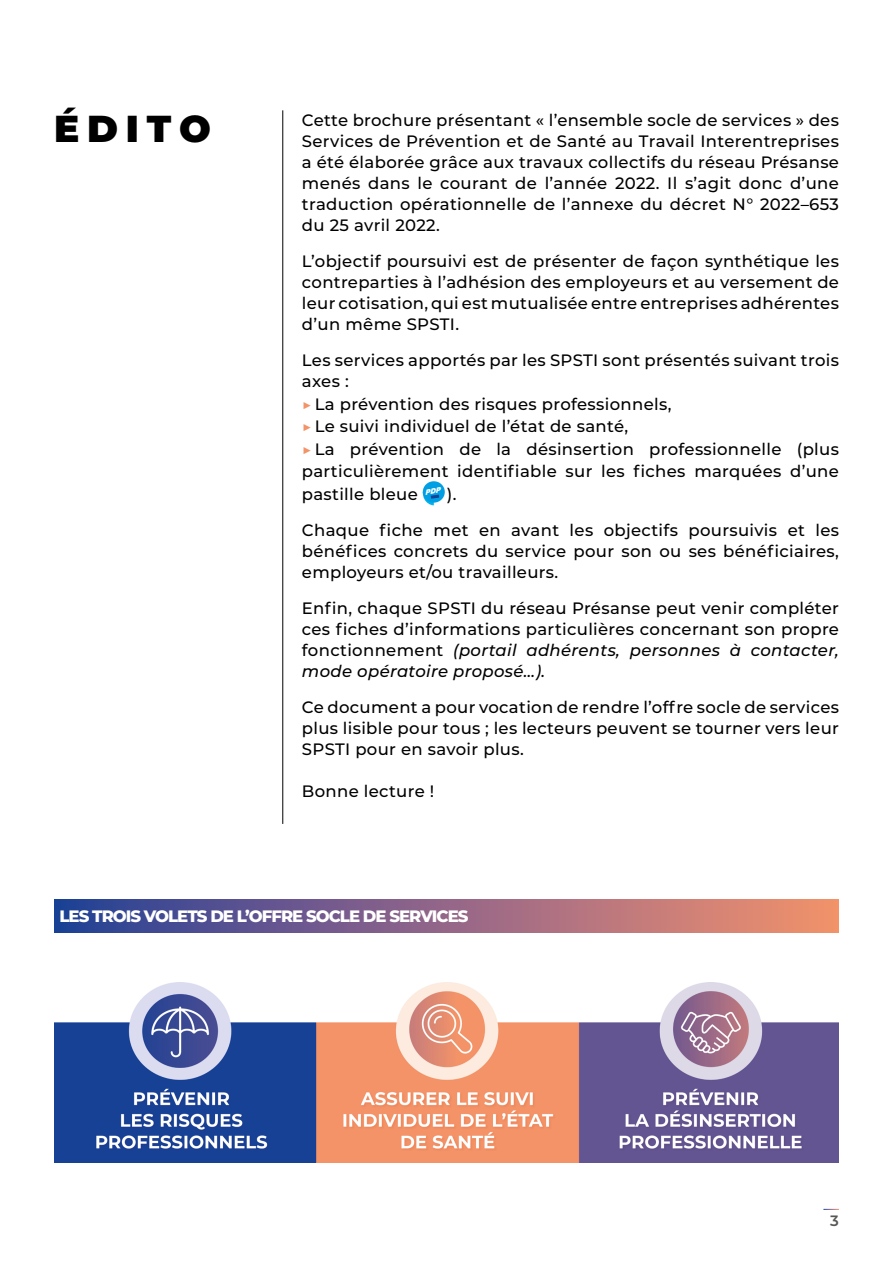
<style>
.page{position:relative;width:893px;height:1263px;background:#fff}
.page>*{position:absolute;margin:0;border:0;box-sizing:border-box;transform-origin:0 0}
.t1{font:900 37.5px "Montserrat";letter-spacing:.21em;color:#000}
.t2{font:500 16.5px/21px "Montserrat";letter-spacing:.02em;color:#000;text-align:justify}
.t3{font:800 16.5px "Montserrat";letter-spacing:-.06em;color:#fff}
.t4{font:600 15px "Montserrat";color:#575756}
.s1{font-weight:400;color:#f39368}
.s2{font-style:italic}
</style>
<div class="page">
<svg style="left:823px;top:1209px;width:16px;height:1px"></svg>
<img style="left:54px;top:982px;width:785px;height:180px">
<div style="left:54px;top:899px;width:785px;height:33px;background:linear-gradient(to right,#263e9a,#f99070)"></div>
<hr style="left:282px;top:110px;width:1px;height:714px;background:#000">
<svg style="left:423px;top:481px;width:22px;height:22px"></svg>
<svg style="left:422px;top:486px;width:20px;height:19px"></svg>
<h1 class="t1" style="left:54px;top:101px;width:158px">ÉDITO</h1>
<p class="t2" style="left:302px;top:109px;width:539px">Cette brochure présentant « l’ensemble socle de services » des Services de Prévention et de Santé au Travail Interentreprises a été élaborée grâce aux travaux collectifs du réseau Présanse menés dans le courant de l’année 2022. Il s’agit donc d’une traduction opérationnelle de l’annexe du décret N° 2022–653 du 25 avril 2022.</p>
<p class="t2" style="left:302px;top:250px;width:539px">L’objectif poursuivi est de présenter de façon synthétique les contreparties à l’adhésion des employeurs et au versement de leur cotisation, qui est mutualisée entre entreprises adhérentes d’un même SPSTI.</p>
<p class="t2" style="left:302px;top:349px;width:539px">Les services apportés par les SPSTI sont présentés suivant trois axes :</p>
<p class="t2" style="left:302px;top:392px;width:539px;line-height:22.5px;text-align:left"><span class="s1">▶</span> La prévention des risques professionnels,<br><span class="s1">▶</span> Le suivi individuel de l’état de santé,<br><span class="s1">▶</span> La prévention de la désinsertion professionnelle (plus particulièrement identifiable sur les fiches marquées d’une pastille bleue</p>
<p class="t2" style="left:302px;top:475px;width:539px;line-height:36px;text-indent:145px">).<br>Chaque fiche met en avant les objectifs poursuivis et les</p>
<p class="t2" style="left:302px;top:540px;width:538px">bénéfices concrets du service pour son ou ses bénéficiaires, employeurs et/ou travailleurs.</p>
<p class="t2" style="left:302px;top:597px;width:539px">Enfin, chaque SPSTI du réseau Présanse peut venir compléter ces fiches d’informations particulières concernant son propre fonctionnement <span class="s2">(portail adhérents, personnes à contacter, mode opératoire proposé…).</span></p>
<p class="t2" style="left:302px;top:696px;width:539px">Ce document a pour vocation de rendre l’offre socle de services plus lisible pour tous ; les lecteurs peuvent se tourner vers leur SPSTI pour en savoir plus.</p>
<p class="t2" style="left:302px;top:780px;width:134px">Bonne lecture !</p>
<p class="t3" style="left:60px;top:904px;width:410px">LES TROIS VOLETS DE L’OFFRE SOCLE DE SERVICES</p>
<p class="t4" style="left:830px;top:1210px;width:10px">3</p>
</div>
